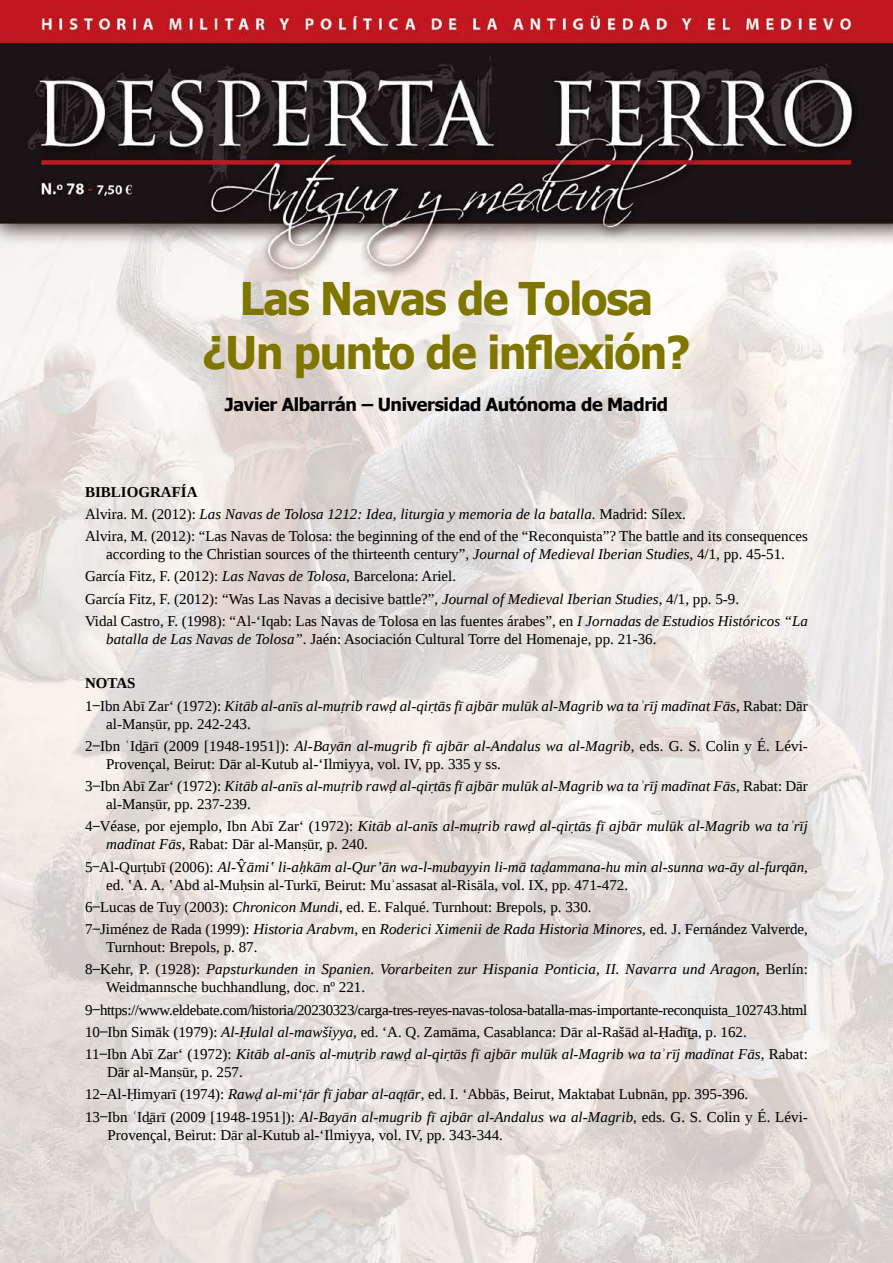
<style>
.page{position:relative;width:893px;height:1263px;background:#fff}
.page>*{position:absolute;margin:0;border:0;box-sizing:border-box;transform-origin:0 0}
.t1{font:700 45px/54px "Tahoma";letter-spacing:-.025em;color:#7f7600;text-align:center;scale:.95 1}
.t2{font:700 18px "Tahoma";letter-spacing:-.02em;color:#000}
.t3{font:15px/22.2px "Liberation Serif";color:#000}
.t4{font:italic 15px/22.2px "Liberation Serif";color:#000}
.t5{font:15px/22.2px "Liberation Serif";letter-spacing:-.025em;color:#000}
.t6{font:italic 15px "Times New Roman";color:#000}
.t7{font:15px "Times New Roman";color:#000}
.s1{font-weight:700}
.s2{font-style:italic}
.s3{font-weight:700;font-style:normal}
.s4{font-style:normal}
.s5{font-family:"Times New Roman"}
.s6{font-family:"Times New Roman";font-style:normal}
.s7{font-family:"Times New Roman";font-style:italic}
</style>
<div class="page">
<img style="left:0;top:0;width:893px;height:1263px">
<h1 class="t1" style="left:202px;top:274px;width:515px">Las Navas de Tolosa ¿Un punto de inflexión?</h1>
<p class="t2" style="left:225px;top:396px;width:445px">Javier Albarrán – Universidad Autónoma de Madrid</p>
<p class="t3" style="left:85px;top:482px;width:724px"><span class="s1">BIBLIOGRAFÍA<br></span>Alvira. M. (2012): <span class="s2">Las Navas de Tolosa 1212: Idea, liturgia y memoria de la batalla</span>. Madrid: Sílex.<br>Alvira, M. (2012): “Las Navas de Tolosa: the beginning of the end of the “Reconquista”? The battle and its consequences</p>
<p class="t3" style="left:85px;top:544px;width:724px;text-indent:21px">according to the Christian sources of the thirteenth century”, <span class="s2">Journal of Medieval Iberian Studies</span>, 4/1, pp. 45-51.<br>García Fitz, F. (2012): <span class="s2">Las Navas de Tolosa</span>, Barcelona: Ariel.<br>García Fitz, F. (2012): “Was Las Navas a decisive battle?”, <span class="s2">Journal of Medieval Iberian Studies</span>, 4/1, pp. 5-9.<br>Vidal Castro, F. (1998): “Al-‘Iqab: Las Navas de Tolosa en las fuentes árabes”, en <span class="s2">I Jornadas de Estudios Históricos “La</span></p>
<p class="t3" style="left:106px;top:629px;width:552px"><span class="s2">batalla de Las Navas de Tolosa”</span>. Jaén: Asociación Cultural Torre del Homenaje, pp. 21-36.</p>
<p class="t4" style="left:85px;top:672px;width:724px"><span class="s3">NOTAS<br></span><span class="s4">1 Ibn Abī Zar‘ (1972):</span> Kitāb al-anīs al-mu<span class="s5">ṭ</span>rib rawd<span class="s6">̣</span>al-qirtās fī ajbār mulūk al-Magrib wa ta<span class="s5">ʾ</span>rīj madīnat Fās<span class="s4">, Rabat: Dār</span></p>
<p class="t6" style="left:438px;top:695px;width:8px">̣</p>
<p class="t3" style="left:85px;top:714px;width:724px;text-indent:21px">al-Man<span class="s5">ṣ</span>ūr, pp. 242-243.<br>2 Ibn <span class="s5">ʿ</span>Idārī (2009 [1948-1951]): <span class="s2">Al-Bayān al-mugrib fī ajbār al-Andalus wa al-Magrib</span>, eds. G. S. Colin y É. Lévi-</p>
<p class="t7" style="left:143px;top:735px;width:6px">̱</p>
<p class="t3" style="left:85px;top:753px;width:724px;text-indent:21px">Provençal, Beirut: Dār al-Kutub al-‘Ilmiyya, vol. IV, pp. 335 y ss.<br>3 Ibn Abī Zar‘ (1972): <span class="s2">Kitāb al-anīs al-mu</span><span class="s7">ṭ</span><span class="s2">rib rawd</span><span class="s5">̣</span><span class="s2">al-qirtās fī ajbār mulūk al-Magrib wa ta</span><span class="s7">ʾ</span><span class="s2">rīj madīnat Fās</span>, Rabat: Dār</p>
<p class="t6" style="left:438px;top:776px;width:8px">̣</p>
<p class="t4" style="left:85px;top:793px;width:724px;text-indent:21px"><span class="s4">al-Man</span><span class="s6">ṣ</span><span class="s4">ūr, pp. 237-239.<br>4 Véase, por ejemplo, Ibn Abī Zar‘ (1972):</span> Kitāb al-anīs al-mu<span class="s5">ṭ</span>rib rawd<span class="s6">̣</span>al-qirtās fī ajbār mulūk al-Magrib wa ta<span class="s5">ʾ</span>rīj</p>
<p class="t6" style="left:578px;top:816px;width:8px">̣</p>
<p class="t4" style="left:85px;top:833px;width:724px;text-indent:21px">madīnat Fās<span class="s4">, Rabat: Dār al-Man</span><span class="s6">ṣ</span><span class="s4">ūr, p. 240.<br>5 Al-Qur</span><span class="s6">ṭ</span><span class="s4">ubī (2006):</span> Al-<span class="s4">Ŷ</span>āmi‛ li-a<span class="s5">ḥ</span>kām al-Qur’ān wa-l-mubayyin li-mā ta<span class="s5">ḍ</span>ammana-hu min al-sunna wa-āy al-furqān<span class="s4">,</span></p>
<p class="t3" style="left:85px;top:873px;width:724px;text-indent:21px">ed. ‛A. A. ‛Abd al-Mu<span class="s5">ḥ</span>sin al-Turkī, Beirut: Mu<span class="s5">ʾ</span>assasat al-Risāla, vol. IX, pp. 471-472.<br>6 Lucas de Tuy (2003): <span class="s2">Chronicon Mundi</span>, ed. E. Falqué. Turnhout: Brepols, p. 330.<br>7 Jiménez de Rada (1999): <span class="s2">Historia Arabvm</span>, en <span class="s2">Roderici Ximenii de Rada Historia Minores</span>, ed. J. Fernández Valverde,</p>
<p class="t4" style="left:85px;top:936px;width:724px;text-indent:21px"><span class="s4">Turnhout: Brepols, p. 87.<br>8 Kehr, P. (1928):</span> Papsturkunden in Spanien. Vorarbeiten zur Hispania Ponticia, II. Navarra und Aragon<span class="s4">, Berlín:</span></p>
<p class="t5" style="left:85px;top:978px;width:724px;text-indent:21px">Weidmannsche buchhandlung, doc. nº 221.<br>9 https://www.eldebate.com/historia/20230323/carga-tres-reyes-navas-tolosa-batalla-mas-importante-reconquista_102743.html<br>10 Ibn Simāk (1979): <span class="s2">Al-Hulal al-mawšiyya</span>, ed. ‘A. Q. Zamāma, Casablanca: Dār al-Rašād al-Hadīt<span class="s5">̱</span></p>
<p class="t6" style="left:250px;top:1021px;width:8px">̣</p>
<p class="t4" style="left:85px;top:1021px;width:724px;text-indent:584px"><span class="s6">̣</span> <span class="s4">a, p. 162.<br>11 Ibn Abī Zar‘ (1972):</span> Kitāb al-anīs al-mu<span class="s6">ṭ</span>rib rawd<span class="s6">̣</span>al-qirtās fī ajbār mulūk al-Magrib wa ta<span class="s6">ʾ</span>rīj madīnat Fās<span class="s4">, Rabat:</span></p>
<p class="t7" style="left:454px;top:1043px;width:8px">̣</p>
<p class="t3" style="left:85px;top:1061px;width:724px;text-indent:22px">Dār al-Man<span class="s5">ṣ</span>ūr, p. 257.<br>12 Al-<span class="s5">Ḥ</span>imyarī (1974): <span class="s2">Raw</span><span class="s7">ḍ</span> <span class="s2">al-mi‘</span><span class="s7">ṭ</span><span class="s2">ār fī jabar al-aq</span><span class="s7">ṭ</span><span class="s2">ār</span>, ed. I. ‘Abbās, Beirut, Maktabat Lubnān, pp. 395-396.<br>13 Ibn <span class="s5">ʿ</span>Idārī (2009 [1948-1951]): <span class="s2">Al-Bayān al-mugrib fī ajbār al-Andalus wa al-Magrib</span>, eds. G. S. Colin y É. Lévi-</p>
<p class="t7" style="left:150px;top:1106px;width:6px">̱</p>
<p class="t3" style="left:107px;top:1123px;width:397px">Provençal, Beirut: Dār al-Kutub al-‘Ilmiyya, vol. IV, pp. 343-344.</p>
</div>
